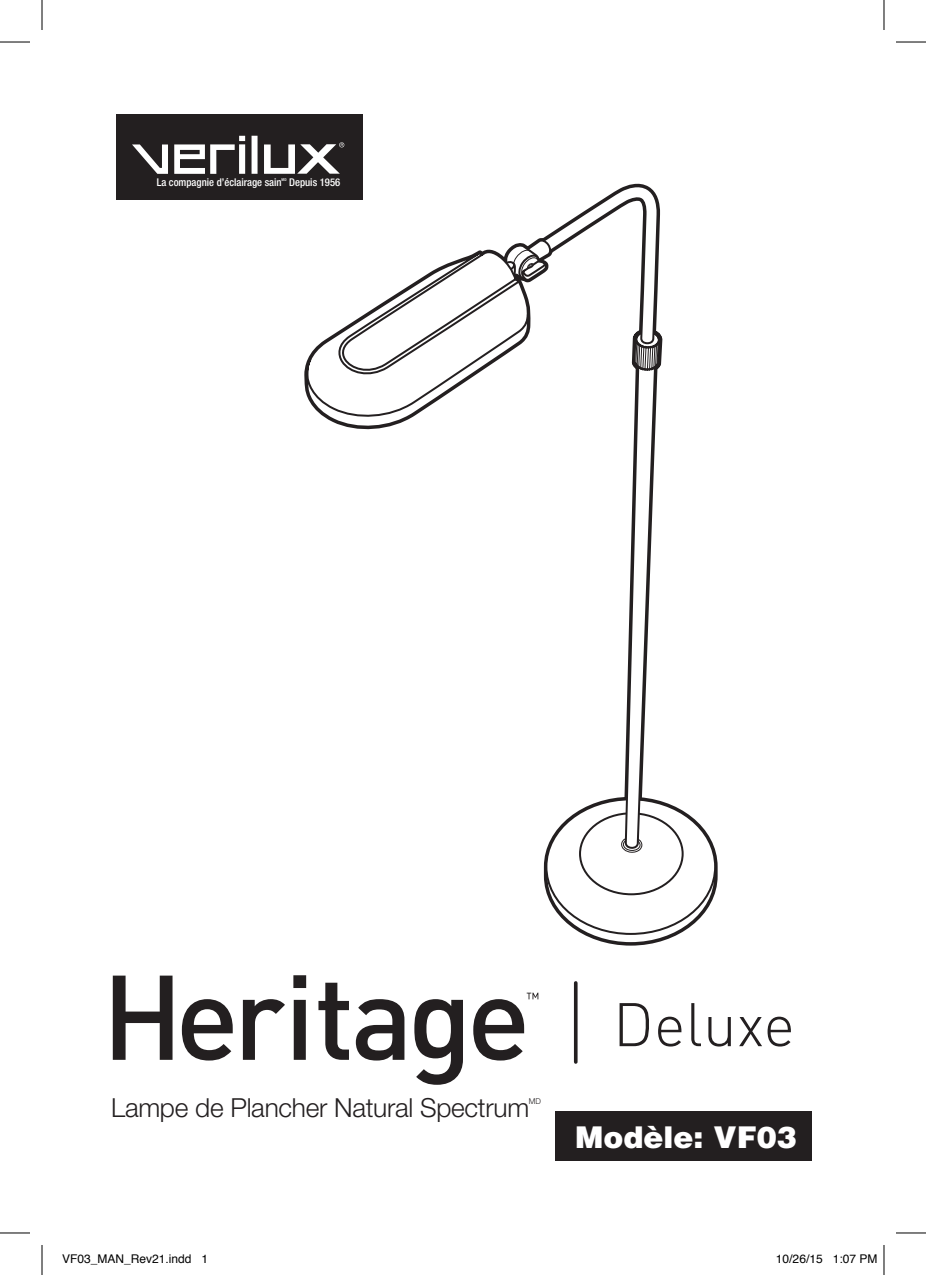
<style>
.page{position:relative;width:926px;height:1275px;background:#fff}
.page>*{position:absolute;margin:0;border:0;box-sizing:border-box;transform-origin:0 0}
.t1{font:900 30px "Helvetica";color:#fff}
.t2{font:300 26.2px "Helvetica Neue LT Std";letter-spacing:-.01em;color:#231f20}
.t3{font:12px "Helvetica";color:#000}
.t4{font:500 condensed 10.6px "Helvetica Neue";color:#fff}
.t5{font:300 8px "Helvetica Neue LT Std";color:#231f20}
.t6{font:500 condensed 4px "Helvetica Neue";color:#fff}
</style>
<div class="page">
<svg style="left:304px;top:184px;width:414px;height:761px"></svg>
<div style="left:116px;top:115px;width:247px;height:85px;background:#231f20"></div>
<svg style="left:264px;top:142px;width:80px;height:32px"></svg>
<div style="left:252px;top:136px;width:6px;height:38px;background:#fff"></div>
<svg style="left:132px;top:144px;width:36px;height:30px"></svg>
<svg style="left:174px;top:136px;width:71px;height:38px"></svg>
<div style="left:555px;top:1111px;width:257px;height:50px;background:#231f20"></div>
<svg style="left:574px;top:981px;width:4px;height:82px"></svg>
<svg style="left:113px;top:975px;width:60px;height:84px"></svg>
<svg style="left:182px;top:999px;width:51px;height:61px"></svg>
<svg style="left:243px;top:999px;width:42px;height:60px"></svg>
<svg style="left:293px;top:975px;width:13px;height:84px"></svg>
<svg style="left:318px;top:982px;width:31px;height:77px"></svg>
<svg style="left:356px;top:999px;width:48px;height:61px"></svg>
<svg style="left:414px;top:999px;width:49px;height:85px"></svg>
<svg style="left:473px;top:992px;width:65px;height:68px"></svg>
<svg style="left:620px;top:1003px;width:29px;height:43px"></svg>
<svg style="left:658px;top:1016px;width:23px;height:30px"></svg>
<svg style="left:691px;top:1003px;width:10px;height:43px"></svg>
<svg style="left:708px;top:1017px;width:23px;height:29px"></svg>
<svg style="left:739px;top:1016px;width:52px;height:30px"></svg>
<hr style="left:0;top:42px;width:30px;height:1px;background:#000">
<hr style="left:896px;top:42px;width:30px;height:1px;background:#000">
<hr style="left:0;top:1232px;width:30px;height:1px;background:#000">
<hr style="left:896px;top:1232px;width:30px;height:1px;background:#000">
<hr style="left:42px;top:0;width:1px;height:30px;background:#000">
<hr style="left:42px;top:1245px;width:1px;height:30px;background:#000">
<hr style="left:884px;top:0;width:1px;height:30px;background:#000">
<hr style="left:884px;top:1245px;width:1px;height:30px;background:#000">
<p class="t4" style="left:157px;top:176px;width:126px">La compagnie d’éclairage sain</p>
<p class="t6" style="left:282px;top:177px;width:6px">MD</p>
<p class="t4" style="left:289px;top:176px;width:53px">Depuis 1956</p>
<h2 class="t2" style="left:111px;top:1091px;width:420px">Lampe de Plancher Natural Spectrum</h2>
<p class="t5" style="left:529px;top:1095px;width:14px">MD</p>
<h1 class="t1" style="left:575px;top:1117px;width:223px">Modèle: VF03</h1>
<p class="t3" style="left:62px;top:1249px;width:148px">VF03_MAN_Rev21.indd 1</p>
<p class="t3" style="left:776px;top:1249px;width:103px">10/26/15 1:07 PM</p>
</div>
